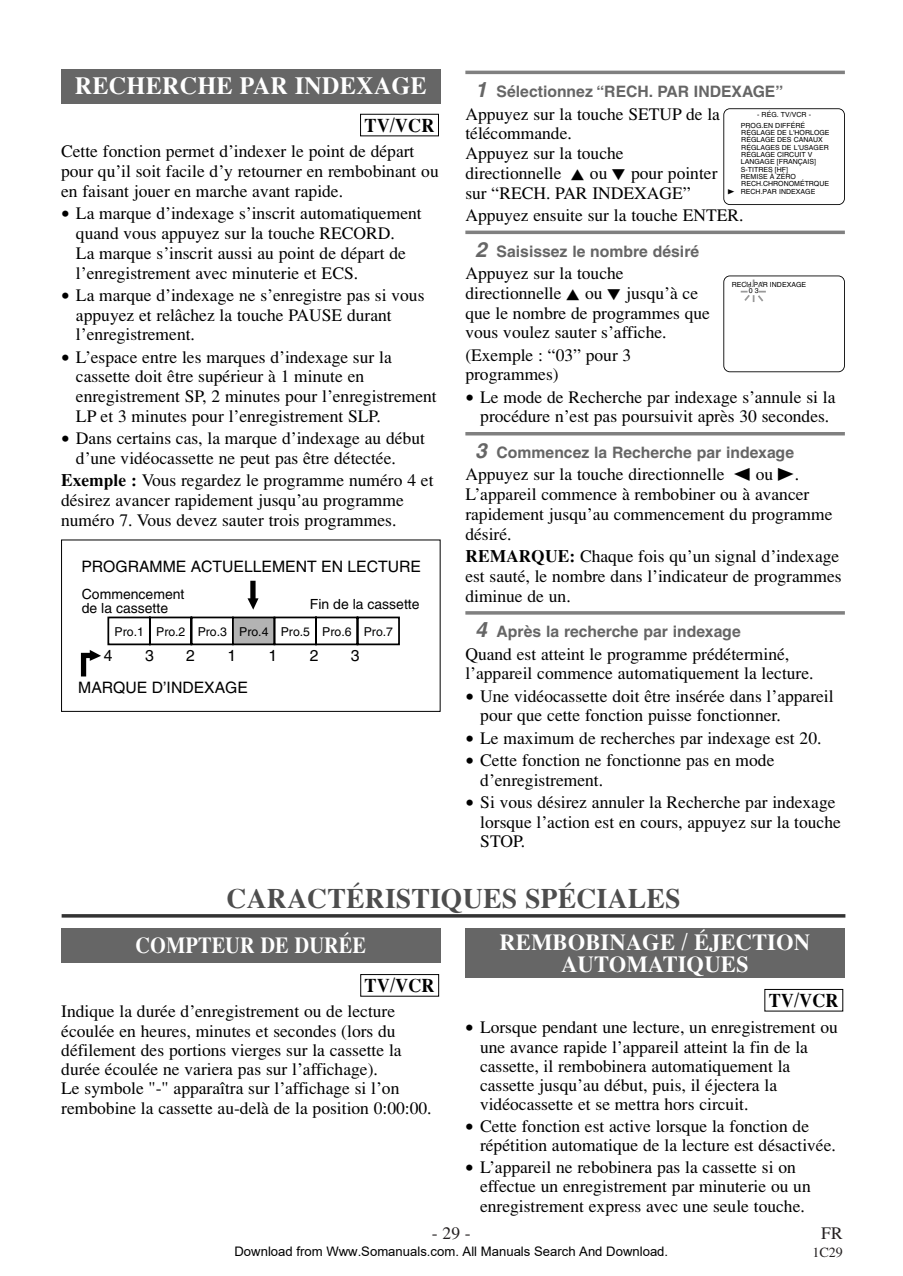
<style>
.page{position:relative;width:903px;height:1276px;background:#fff}
.page>*{position:absolute;margin:0;border:0;box-sizing:border-box;transform-origin:0 0}
.t1{font:700 28px "Times";color:#4d4d4d}
.t2{font:700 24.5px "Times";color:#fff}
.t3{font:700 22.75px/21.9px "Times";color:#fff;text-align:center}
.t4{font:700 22.75px "Times";color:#fff;scale:.9 1}
.t5{font:700 19.25px "Times";color:#000;scale:.95 1}
.t6{font:17.5px/19.8px "Times";color:#000}
.t7{font:17.5px "Times";color:#231f20}
.t8{font:700 15.75px "Helvetica";color:#666}
.t9{font:15.75px "Helvetica";color:#000}
.t10{font:14px/14px "Helvetica";color:#000}
.t11{font:14px "Times";color:#231f20}
.t12{font:13.12px "Arial";color:#000}
.t13{font:12.25px "Helvetica";color:#000}
.t14{font:7px/10.8px "Helvetica";color:#000}
.s1{font-size:24.5px}
.s2{font-weight:700}
.s3{font-style:italic;font-size:21px}
.s4{font-family:"Funai Font"}
</style>
<div class="page">
<div style="left:61px;top:69px;width:380px;height:35px;background:#666"></div>
<hr style="left:465px;top:71px;width:380px;height:3px;background:#808080">
<hr style="left:465px;top:231px;width:380px;height:3px;background:#808080">
<hr style="left:465px;top:432px;width:380px;height:3px;background:#808080">
<svg style="left:465px;top:611px;width:380px;height:4px;background:#8f8f8f"></svg>
<svg style="left:107px;top:616px;width:128px;height:30px"></svg>
<div style="left:232px;top:616px;width:43px;height:29px;background:#b3b3b3;border:2px solid #000"></div>
<svg style="left:273px;top:616px;width:127px;height:30px"></svg>
<div style="left:250px;top:581px;width:6px;height:20px;background:#000"></div>
<svg style="left:248px;top:598px;width:11px;height:12px"></svg>
<svg style="left:80px;top:650px;width:21px;height:27px"></svg>
<div style="left:61px;top:539px;width:380px;height:173px;border:1px solid #000"></div>
<div style="left:723px;top:108px;width:122px;height:97px;border:2px solid #000;border-radius:7px"></div>
<div style="left:723px;top:275px;width:122px;height:97px;border:2px solid #000;border-radius:7px"></div>
<svg style="left:740px;top:279px;width:26px;height:23px"></svg>
<hr style="left:62px;top:914px;width:783px;height:3px;background:#333">
<div style="left:61px;top:928px;width:380px;height:34px;background:#666"></div>
<div style="left:360px;top:974px;width:79px;height:22px;border:1px solid #000"></div>
<div style="left:465px;top:928px;width:380px;height:49px;background:#666"></div>
<div style="left:765px;top:989px;width:78px;height:22px;border:1px solid #000"></div>
<h2 class="t2" style="left:75px;top:77px;width:353px">RECHERCHE PAR INDEXAGE</h2>
<p class="t5" style="left:364px;top:118px;width:75px">TV/VCR</p>
<p class="t6" style="left:61px;top:143px;width:379px">Cette fonction permet d’indexer le point de départ pour qu’il soit facile d’y retourner en rembobinant ou en faisant jouer en marche avant rapide.</p>
<p class="t6" style="left:76px;top:205px;width:347px;text-indent:-15px"><span class="s1">•</span> La marque d’indexage s’inscrit automatiquement quand vous appuyez sur la touche RECORD.<br>La marque s’inscrit aussi au point de départ de l’enregistrement avec minuterie et ECS.</p>
<p class="t6" style="left:76px;top:287px;width:350px;text-indent:-15px"><span class="s1">•</span> La marque d’indexage ne s’enregistre pas si vous appuyez et relâchez la touche PAUSE durant l’enregistrement.</p>
<p class="t6" style="left:76px;top:349px;width:362px;text-indent:-15px"><span class="s1">•</span> L’espace entre les marques d’indexage sur la cassette doit être supérieur à 1 minute en enregistrement SP, 2 minutes pour l’enregistrement LP et 3 minutes pour l’enregistrement SLP.</p>
<p class="t6" style="left:76px;top:430px;width:350px;text-indent:-15px"><span class="s1">•</span> Dans certains cas, la marque d’indexage au début d’une vidéocassette ne peut pas être détectée.</p>
<p class="t6" style="left:61px;top:472px;width:374px"><span class="s2">Exemple :</span> Vous regardez le programme numéro 4 et désirez avancer rapidement jusqu’au programme numéro 7. Vous devez sauter trois programmes.</p>
<p class="t9" style="left:81px;top:561px;width:341px">PROGRAMME ACTUELLEMENT EN LECTURE</p>
<p class="t10" style="left:82px;top:588px;width:104px">Commencement de la cassette</p>
<p class="t10" style="left:310px;top:598px;width:111px">Fin de la cassette</p>
<p class="t13" style="left:115px;top:627px;width:280px">Pro.1 Pro.2 Pro.3 Pro.4 Pro.5 Pro.6 Pro.7</p>
<p class="t9" style="left:104px;top:650px;width:10px">4</p>
<p class="t9" style="left:145px;top:650px;width:10px">3</p>
<p class="t9" style="left:186px;top:650px;width:10px">2</p>
<p class="t9" style="left:227px;top:650px;width:10px">1</p>
<p class="t9" style="left:269px;top:650px;width:10px">1</p>
<p class="t9" style="left:310px;top:650px;width:10px">2</p>
<p class="t9" style="left:351px;top:650px;width:10px">3</p>
<p class="t9" style="left:78px;top:681px;width:171px">MARQUE D’INDEXAGE</p>
<p class="t8" style="left:475px;top:86px;width:309px"><span class="s3">1</span> Sélectionnez “RECH. PAR INDEXAGE”</p>
<p class="t6" style="left:465px;top:105px;width:256px">Appuyez sur la touche SETUP de la télécommande.<br>Appuyez sur la touche directionnelle <span class="s4">K</span> ou <span class="s4">L</span> pour pointer sur “RECH. PAR INDEXAGE”</p>
<p class="t6" style="left:465px;top:207px;width:280px">Appuyez ensuite sur la touche ENTER.</p>
<p class="t8" style="left:475px;top:245px;width:225px"><span class="s3">2</span> Saisissez le nombre désiré</p>
<p class="t6" style="left:465px;top:265px;width:246px">Appuyez sur la touche directionnelle <span class="s4">K</span> ou <span class="s4">L</span> jusqu’à ce que le nombre de programmes que vous voulez sauter s’affiche.</p>
<p class="t6" style="left:465px;top:346px;width:167px">(Exemple : “03” pour 3 programmes)</p>
<p class="t6" style="left:465px;top:388px;width:372px;text-align:center"><span class="s1">•</span> Le mode de Recherche par indexage s’annule si la procédure n’est pas poursuivit après 30 secondes.</p>
<p class="t8" style="left:475px;top:447px;width:320px"><span class="s3">3</span> Commencez la Recherche par indexage</p>
<p class="t6" style="left:465px;top:466px;width:369px">Appuyez sur la touche directionnelle <span class="s4">s</span> ou <span class="s4">B</span>.<br>L’appareil commence à rembobiner ou à avancer rapidement jusqu’au commencement du programme désiré.</p>
<p class="t6" style="left:465px;top:548px;width:378px"><span class="s2">REMARQUE:</span> Chaque fois qu’un signal d’indexage est sauté, le nombre dans l’indicateur de programmes diminue de un.</p>
<p class="t8" style="left:475px;top:626px;width:267px"><span class="s3">4</span> Après la recherche par indexage</p>
<p class="t6" style="left:465px;top:645px;width:350px">Quand est atteint le programme prédéterminé, l’appareil commence automatiquement la lecture.</p>
<p class="t6" style="left:480px;top:687px;width:355px;text-indent:-15px"><span class="s1">•</span> Une vidéocassette doit être insérée dans l’appareil pour que cette fonction puisse fonctionner.</p>
<p class="t6" style="left:465px;top:729px;width:358px"><span class="s1">•</span> Le maximum de recherches par indexage est 20.</p>
<p class="t6" style="left:480px;top:752px;width:296px;text-indent:-15px"><span class="s1">•</span> Cette fonction ne fonctionne pas en mode d’enregistrement.</p>
<p class="t6" style="left:480px;top:794px;width:362px;text-indent:-15px"><span class="s1">•</span> Si vous désirez annuler la Recherche par indexage lorsque l’action est en cours, appuyez sur la touche<br>STOP.</p>
<p class="t14" style="left:741px;top:110px;width:72px;text-indent:16px">- RÉG. TV/VCR -<br>PROG.EN DIFFÉRÉ</p>
<p class="t14" style="left:741px;top:128px;width:90px">RÉGLAGE DE L’HORLOGE</p>
<p class="t14" style="left:741px;top:135px;width:83px">RÉGLAGE DES CANAUX</p>
<p class="t14" style="left:741px;top:142px;width:89px">RÉGLAGES DE L’USAGER</p>
<p class="t14" style="left:741px;top:150px;width:73px">RÉGLAGE CIRCUIT V</p>
<p class="t14" style="left:741px;top:157px;width:77px">LANGAGE [FRANÇAIS]</p>
<p class="t14" style="left:741px;top:165px;width:49px">S-TITRES [HF]</p>
<p class="t14" style="left:741px;top:172px;width:57px">REMISE À ZÉRO</p>
<p class="t14" style="left:741px;top:179px;width:89px">RECH.CHRONOMÉTRQUE</p>
<p class="t14" style="left:728px;top:187px;width:89px"><span class="s4">B</span> RECH.PAR INDEXAGE</p>
<p class="t14" style="left:749px;top:282px;width:59px;line-height:6.5px;text-indent:-17px">RECH.PAR INDEXAGE<br>0 3</p>
<h1 class="t1" style="left:226px;top:888px;width:456px">CARACTÉRISTIQUES SPÉCIALES</h1>
<h3 class="t4" style="left:135px;top:937px;width:258px">COMPTEUR DE DURÉE</h3>
<h3 class="t3" style="left:500px;top:933px;width:312px">REMBOBINAGE / ÉJECTION<br>AUTOMATIQUES</h3>
<p class="t5" style="left:365px;top:978px;width:75px">TV/VCR</p>
<p class="t5" style="left:769px;top:993px;width:75px">TV/VCR</p>
<p class="t6" style="left:61px;top:1003px;width:372px;line-height:19.2px">Indique la durée d’enregistrement ou de lecture écoulée en heures, minutes et secondes (lors du défilement des portions vierges sur la cassette la durée écoulée ne variera pas sur l’affichage).<br>Le symbole "-" apparaîtra sur l’affichage si l’on rembobine la cassette au-delà de la position 0:00:00.</p>
<p class="t6" style="left:480px;top:1019px;width:359px;line-height:19.2px;text-indent:-15px"><span class="s1">•</span> Lorsque pendant une lecture, un enregistrement ou une avance rapide l’appareil atteint la fin de la cassette, il rembobinera automatiquement la cassette jusqu’au début, puis, il éjectera la vidéocassette et se mettra hors circuit.</p>
<p class="t6" style="left:480px;top:1118px;width:357px;line-height:19.2px;text-indent:-15px"><span class="s1">•</span> Cette fonction est active lorsque la fonction de répétition automatique de la lecture est désactivée.</p>
<p class="t6" style="left:480px;top:1159px;width:332px;line-height:19.2px;text-indent:-15px"><span class="s1">•</span> L’appareil ne rebobinera pas la cassette si on effectue un enregistrement par minuterie ou un enregistrement express avec une seule touche.</p>
<p class="t7" style="left:432px;top:1227px;width:40px">- 29 -</p>
<p class="t7" style="left:821px;top:1227px;width:23px">FR</p>
<p class="t11" style="left:812px;top:1247px;width:32px">1C29</p>
<p class="t12" style="left:234px;top:1244px;width:435px">Download from Www.Somanuals.com. All Manuals Search And Download.</p>
</div>
